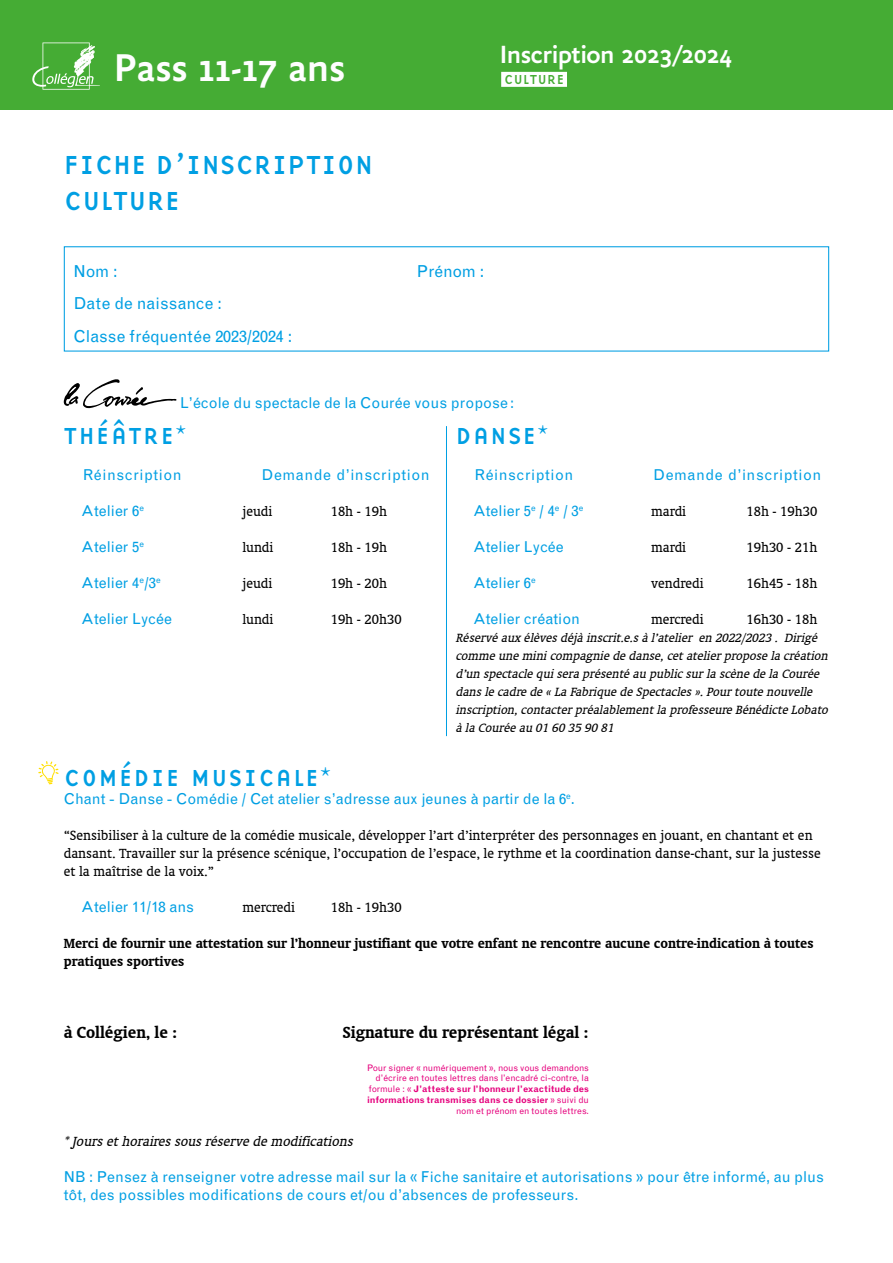
<style>
.page{position:relative;width:893px;height:1263px;background:#fff}
.page>*{position:absolute;margin:0;border:0;box-sizing:border-box;transform-origin:0 0}
.t1{font:500 42px "Yoga Sans Pro";color:#fefefe}
.XX-Titre_1{font:27px/36px "Base Nine";letter-spacing:.015em;color:#009fe3}
.t2{font:500 27px "Yoga Sans Pro";letter-spacing:-.02em;color:#fff}
.TITRE_CAPS{font:24px "Base Nine";letter-spacing:.06em;color:#009fe3}
.t3{font:700 18px "Oranda BT";color:#000}
.XX_Normal{font:16.5px "Grotesque MT Std";color:#009fe3}
.XX_Normal-2{font:15px/18px "Oranda BT";color:#000}
.XX_Normal-3{font:15px/18px "Grotesque";color:#009fe3}
.XX_Normal-4{font:700 15px/18px "Oranda BT";color:#000}
.TITRE_CAPS-2{font:15px "Grotesque";letter-spacing:.035em;color:#009fe3}
.XX_Normal-5{font:italic 15px "Oranda BT";color:#000}
.XX_Normal-6{font:italic 13.5px/18px "Oranda BT";color:#000}
.t4{font:13.5px "Base Nine";letter-spacing:.035em;color:#45ac34}
.t5{font:9px/10.8px "Grotesque MT Std";letter-spacing:-.005em;color:#e6007d;text-align:right}
.s1{font-weight:700}
</style>
<div class="page">
<div style="left:0;top:0;width:893px;height:109px;background:#45ac34"></div>
<div style="left:501px;top:72px;width:66px;height:15px;background:#fff"></div>
<svg style="left:32px;top:43px;width:68px;height:47px"></svg>
<svg style="left:64px;top:379px;width:113px;height:29px"></svg>
<svg style="left:38px;top:761px;width:21px;height:23px"></svg>
<hr style="left:446px;top:426px;width:1px;height:310px;background:#009fe3">
<h1 class="t1" style="left:114px;top:43px;width:233px">Pass 11-17 ans</h1>
<h2 class="t2" style="left:500px;top:38px;width:234px">Inscription 2023/2024</h2>
<p class="t4" style="left:504px;top:70px;width:62px">CULTURE</p>
<p class="XX-Titre_1" style="left:64px;top:146px;width:311px">FICHE D’INSCRIPTION<br>CULTURE</p>
<p class="XX_Normal" style="left:73px;top:261px;width:46px">Nom :</p>
<p class="XX_Normal" style="left:417px;top:261px;width:69px">Prénom :</p>
<p class="XX_Normal" style="left:73px;top:294px;width:150px">Date de naissance :</p>
<p class="XX_Normal" style="left:73px;top:327px;width:220px">Classe fréquentée 2023/2024 :</p>
<p class="XX_Normal-3" style="left:180px;top:394px;width:335px">L’école du spectacle de la Courée vous propose:</p>
<p class="TITRE_CAPS" style="left:64px;top:419px;width:124px">THÉÂTRE<sup>*</sup></p>
<p class="TITRE_CAPS-2" style="left:83px;top:466px;width:100px">Réinscription</p>
<p class="TITRE_CAPS-2" style="left:262px;top:466px;width:170px">Demande d’inscription</p>
<p class="XX_Normal-3" style="left:81px;top:502px;width:64px">Atelier 6<sup>e</sup></p>
<p class="XX_Normal-2" style="left:242px;top:502px;width:31px">jeudi</p>
<p class="XX_Normal-2" style="left:331px;top:502px;width:58px">18h - 19h</p>
<p class="XX_Normal-3" style="left:81px;top:538px;width:64px">Atelier 5<sup>e</sup></p>
<p class="XX_Normal-2" style="left:242px;top:538px;width:33px">lundi</p>
<p class="XX_Normal-2" style="left:331px;top:538px;width:58px">18h - 19h</p>
<p class="XX_Normal-3" style="left:81px;top:574px;width:81px">Atelier 4<sup>e</sup>/3<sup>e</sup></p>
<p class="XX_Normal-2" style="left:242px;top:574px;width:31px">jeudi</p>
<p class="XX_Normal-2" style="left:331px;top:574px;width:58px">19h - 20h</p>
<p class="XX_Normal-3" style="left:81px;top:610px;width:92px">Atelier Lycée</p>
<p class="XX_Normal-2" style="left:242px;top:610px;width:33px">lundi</p>
<p class="XX_Normal-2" style="left:331px;top:610px;width:72px">19h - 20h30</p>
<p class="TITRE_CAPS" style="left:456px;top:419px;width:94px">DANSE<sup>*</sup></p>
<p class="TITRE_CAPS-2" style="left:475px;top:466px;width:100px">Réinscription</p>
<p class="TITRE_CAPS-2" style="left:653px;top:466px;width:170px">Demande d’inscription</p>
<p class="XX_Normal-3" style="left:473px;top:502px;width:112px">Atelier 5<sup>e</sup> / 4<sup>e</sup> / 3<sup>e</sup></p>
<p class="XX_Normal-2" style="left:651px;top:502px;width:37px">mardi</p>
<p class="XX_Normal-2" style="left:746px;top:502px;width:72px">18h - 19h30</p>
<p class="XX_Normal-3" style="left:473px;top:538px;width:92px">Atelier Lycée</p>
<p class="XX_Normal-2" style="left:651px;top:538px;width:37px">mardi</p>
<p class="XX_Normal-2" style="left:746px;top:538px;width:72px">19h30 - 21h</p>
<p class="XX_Normal-3" style="left:473px;top:574px;width:64px">Atelier 6<sup>e</sup></p>
<p class="XX_Normal-2" style="left:651px;top:574px;width:54px">vendredi</p>
<p class="XX_Normal-2" style="left:746px;top:574px;width:72px">16h45 - 18h</p>
<p class="XX_Normal-3" style="left:473px;top:610px;width:109px">Atelier création</p>
<p class="XX_Normal-2" style="left:651px;top:610px;width:54px">mercredi</p>
<p class="XX_Normal-2" style="left:746px;top:610px;width:72px">16h30 - 18h</p>
<p class="XX_Normal-6" style="left:455px;top:629px;width:377px">Réservé aux élèvesdéj à inscrit.e.sà l’atelier en 2022/2023 . Dirigé comme une minicompagnie de danse,cetatelierpropose la création d’un spectacle quisera présenté au publicsurla scène de la Courée dansle cadre de «La Fabrique de Spectacles».Pourtoute nouvelle inscription,contacterpréalablementla professeure Bénédicte Lobato à la Courée au 01 60 35 90 81</p>
<p class="TITRE_CAPS" style="left:64px;top:761px;width:268px">COMÉDIE MUSICALE<sup>*</sup></p>
<p class="XX_Normal-3" style="left:64px;top:790px;width:513px">Chant - Danse - Comédie / Cet atelier s’adresse aux jeunes à partir de la 6<sup>e</sup>.</p>
<p class="XX_Normal-2" style="left:64px;top:826px;width:758px">“Sensibiliser à la culture de la comédie musicale, développer l’art d’interpréter des personnages en jouant, en chantant et en dansant. Travailler sur la présence scénique, l’occupation de l’espace, le rythme et la coordination danse-chant, sur la justesse et la maîtrise de la voix.”</p>
<p class="XX_Normal-3" style="left:81px;top:898px;width:114px">Atelier 11/18 ans</p>
<p class="XX_Normal-2" style="left:242px;top:898px;width:54px">mercredi</p>
<p class="XX_Normal-2" style="left:331px;top:898px;width:72px">18h - 19h30</p>
<p class="XX_Normal-4" style="left:64px;top:934px;width:751px">Merci de fournir une attestation sur l’honneur justifiant que votre enfant ne rencontre aucune contre-indication à toutes pratiques sportives</p>
<p class="t3" style="left:64px;top:1022px;width:115px">à Collégien, le :</p>
<p class="t3" style="left:343px;top:1022px;width:247px">Signature du représentant légal :</p>
<p class="XX_Normal-5" style="left:64px;top:1133px;width:294px">*Joursethorairessousréserve de modifications</p>
<p class="t5" style="left:367px;top:1062px;width:223px">Pour signer « numériquement », nous vous demandons d’écrire en toutes lettres dans l’encadré ci-contre, la formule : « <span class="s1">J’atteste sur l’honneur l’exactitude des informations transmises dans ce dossier</span> » suivi du nom et prénom en toutes lettres.</p>
<p class="XX_Normal-3" style="left:64px;top:1168px;width:762px">NB : Pensez à renseigner votre adresse mail sur la « Fiche sanitaire et autorisations » pour être informé, au plus tôt, des possibles modifications de cours et/ou d’absences de professeurs.</p>
</div>
